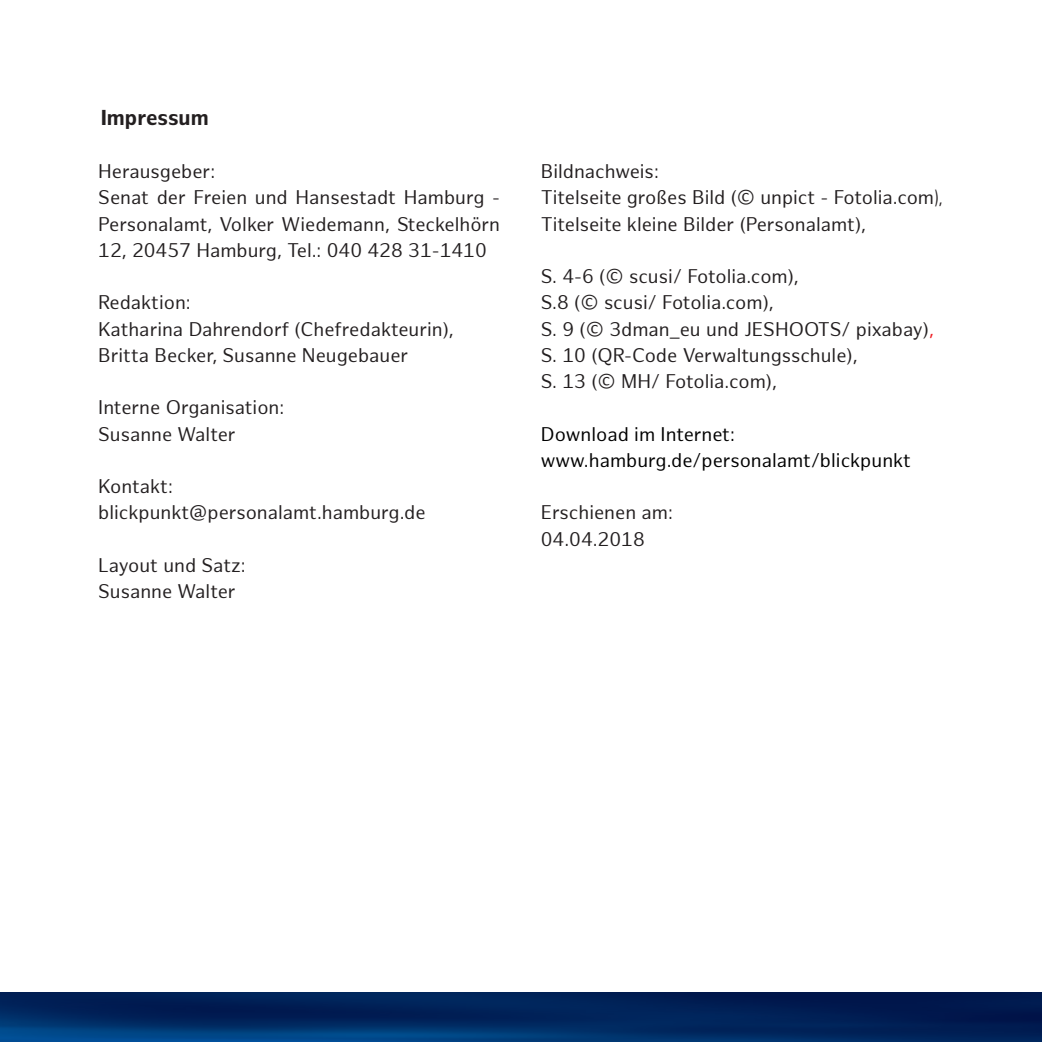
<style>
.page{position:relative;width:1042px;height:1042px;background:#fff}
.page>*{position:absolute;margin:0;border:0;box-sizing:border-box;transform-origin:0 0}
.t1{font:700 21px "Hamburg Sans";color:#231f20}
.t2{font:19.25px/26.2px "Hamburg Sans";color:#231f20}
.t3{font:19.25px/26.2px "Hamburg Sans";color:#000}
.s1{font-family:"Univers LT";font-weight:300;font-stretch:condensed}
.s2{color:#ee1d23}
</style>
<div class="page">
<img style="left:0;top:992px;width:1042px;height:50px">
<p class="t1" style="left:101px;top:106px;width:109px">Impressum</p>
<p class="t2" style="left:98px;top:159px;width:403px">Herausgeber:<br>Senat der Freien und Hansestadt Hamburg - Personalamt, Volker Wiedemann, Steckelhörn 12, 20457 Hamburg, Tel.: 040 428 31-1410</p>
<p class="t2" style="left:98px;top:290px;width:357px">Redaktion:<br>Katharina Dahrendorf (Chefredakteurin),<br>Britta Becker, Susanne Neugebauer</p>
<p class="t2" style="left:98px;top:395px;width:188px">Interne Organisation:<br>Susanne Walter</p>
<p class="t2" style="left:98px;top:474px;width:329px">Kontakt: blickpunkt@personalamt.hamburg.de</p>
<p class="t2" style="left:98px;top:553px;width:149px">Layout und Satz:<br>Susanne Walter</p>
<p class="t2" style="left:541px;top:159px;width:403px">Bildnachweis:<br>Titelseite großes Bild (© unpict - Fotolia.com<span class="s1">),<br></span>Titelseite kleine Bilder (Personalamt),</p>
<p class="t2" style="left:541px;top:264px;width:394px">S. 4-6 (© scusi/ Fotolia.com),<br>S.8 (© scusi/ Fotolia.com),<br>S. 9 (© 3dman_eu und JESHOOTS/ pixabay)<span class="s2">,<br></span>S. 10 (QR-Code Verwaltungsschule),<br>S. 13 (© MH/ Fotolia.com),</p>
<p class="t3" style="left:541px;top:421px;width:372px">Download im Internet: www.hamburg.de/personalamt/blickpunkt</p>
<p class="t2" style="left:541px;top:500px;width:134px">Erschienen am:<br>04.04.2018</p>
</div>
